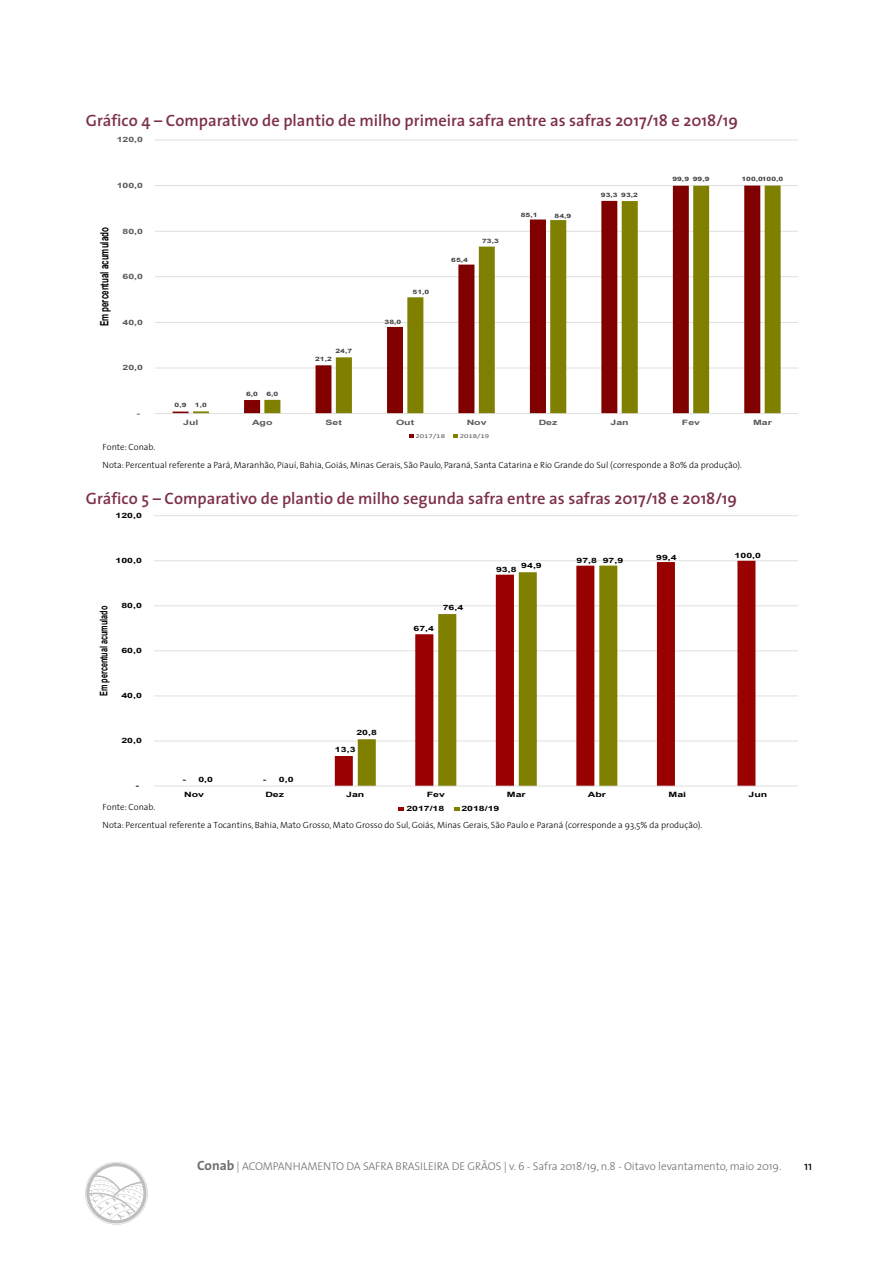
<style>
.page{position:relative;width:893px;height:1263px;background:#fff}
.page>*{position:absolute;margin:0;border:0;box-sizing:border-box;transform-origin:0 0}
.t1{font:600 16.5px "The Sans 6";color:#7d3148}
.t2{font:12px "The Sans 5";color:#000}
.t3{font:700 11.4px "Arial";color:#000;scale:.69 1}
.t4{font:300 11.25px "The Sans 3";letter-spacing:-.005em;color:#6d6e71}
.t5{font:700 10.5px "Arial";color:#000;scale:.69 1}
.t6{font:300 9px/18px "The Sans 3";color:#000}
.t7{font:700 7.35px "Arial";color:#595959;scale:1.44 1}
.t8{font:700 7.2px "Arial";color:#000;scale:1.45 1}
.t9{font:700 6px "Arial";letter-spacing:.005em;color:#404040;scale:1.44 1}
.t10{font:6px "Calibri";color:#595959;scale:1.44 1}
.s1{font-family:"The Sans 7 Bold Plain";font-weight:400;font-size:13.5px}
</style>
<div class="page">
<svg style="left:85px;top:1162px;width:63px;height:62px"></svg>
<hr style="left:155px;top:368px;width:643px;height:1px;background:#d9d9d9">
<hr style="left:155px;top:322px;width:643px;height:1px;background:#d9d9d9">
<hr style="left:155px;top:276px;width:643px;height:1px;background:#d9d9d9">
<hr style="left:155px;top:231px;width:643px;height:1px;background:#d9d9d9">
<hr style="left:155px;top:185px;width:643px;height:1px;background:#d9d9d9">
<hr style="left:155px;top:140px;width:643px;height:1px;background:#d9d9d9">
<svg style="left:193px;top:186px;width:588px;height:227px"></svg>
<hr style="left:155px;top:413px;width:643px;height:1px;background:#d9d9d9">
<svg style="left:409px;top:434px;width:5px;height:4px"></svg>
<svg style="left:453px;top:434px;width:5px;height:4px"></svg>
<hr style="left:154px;top:741px;width:644px;height:1px;background:#d9d9d9">
<hr style="left:154px;top:696px;width:644px;height:1px;background:#d9d9d9">
<hr style="left:154px;top:651px;width:644px;height:1px;background:#d9d9d9">
<hr style="left:154px;top:605px;width:644px;height:1px;background:#d9d9d9">
<hr style="left:154px;top:560px;width:644px;height:1px;background:#d9d9d9">
<hr style="left:154px;top:515px;width:644px;height:1px;background:#d9d9d9">
<svg style="left:335px;top:561px;width:420px;height:225px"></svg>
<svg style="left:358px;top:566px;width:259px;height:220px"></svg>
<hr style="left:154px;top:786px;width:644px;height:1px;background:#d9d9d9">
<svg style="left:399px;top:807px;width:5px;height:4px"></svg>
<svg style="left:454px;top:807px;width:5px;height:4px"></svg>
<h1 class="t1" style="left:86px;top:107px;width:654px">Gráfico 4 – Comparativo de plantio de milho primeira safra entre as safras 2017/18 e 2018/19</h1>
<p class="t7" style="left:117px;top:135px;width:20px">120,0</p>
<p class="t7" style="left:117px;top:180px;width:20px">100,0</p>
<p class="t3" style="left:97px;top:326px;width:145px;rotate:-90deg">Em percentual acumulado</p>
<p class="t7" style="left:123px;top:226px;width:16px">80,0</p>
<p class="t7" style="left:123px;top:271px;width:16px">60,0</p>
<p class="t7" style="left:123px;top:317px;width:16px">40,0</p>
<p class="t7" style="left:123px;top:363px;width:16px">20,0</p>
<p class="t7" style="left:137px;top:408px;width:4px">-</p>
<p class="t9" style="left:175px;top:401px;width:10px">0,9</p>
<p class="t9" style="left:195px;top:401px;width:10px">1,0</p>
<p class="t9" style="left:246px;top:389px;width:10px">6,0</p>
<p class="t9" style="left:266px;top:389px;width:10px">6,0</p>
<p class="t9" style="left:335px;top:347px;width:13px">24,7</p>
<p class="t9" style="left:315px;top:355px;width:13px">21,2</p>
<p class="t9" style="left:385px;top:318px;width:13px">38,0</p>
<p class="t9" style="left:413px;top:287px;width:13px">51,0</p>
<p class="t9" style="left:451px;top:256px;width:13px">65,4</p>
<p class="t9" style="left:482px;top:237px;width:13px">73,3</p>
<p class="t9" style="left:521px;top:211px;width:13px">85,1</p>
<p class="t9" style="left:555px;top:211px;width:13px">84,9</p>
<p class="t9" style="left:601px;top:190px;width:13px">93,3</p>
<p class="t9" style="left:621px;top:190px;width:13px">93,2</p>
<p class="t9" style="left:672px;top:175px;width:13px">99,9</p>
<p class="t9" style="left:741px;top:175px;width:17px">100,0</p>
<p class="t9" style="left:693px;top:175px;width:13px">99,9</p>
<p class="t9" style="left:762px;top:175px;width:17px">100,0</p>
<p class="t7" style="left:183px;top:417px;width:12px">Jul</p>
<p class="t7" style="left:252px;top:417px;width:16px">Ago</p>
<p class="t7" style="left:325px;top:417px;width:13px">Set</p>
<p class="t7" style="left:396px;top:417px;width:14px">Out</p>
<p class="t7" style="left:467px;top:417px;width:15px">Nov</p>
<p class="t7" style="left:539px;top:417px;width:14px">Dez</p>
<p class="t7" style="left:610px;top:417px;width:14px">Jan</p>
<p class="t7" style="left:682px;top:417px;width:14px">Fev</p>
<p class="t7" style="left:753px;top:417px;width:14px">Mar</p>
<p class="t10" style="left:416px;top:432px;width:22px">2017/18</p>
<p class="t10" style="left:460px;top:432px;width:22px">2018/19</p>
<p class="t6" style="left:103px;top:438px;width:641px">Fonte: Conab.<br>Nota: Percentual referente a Pará, Maranhão, Piauí, Bahia, Goiás, Minas Gerais, São Paulo, Paraná, Santa Catarina e Rio Grande do Sul (corresponde a 80% da produção).</p>
<h1 class="t1" style="left:86px;top:485px;width:653px">Gráfico 5 – Comparativo de plantio de milho segunda safra entre as safras 2017/18 e 2018/19</h1>
<p class="t8" style="left:116px;top:510px;width:20px">120,0</p>
<p class="t8" style="left:116px;top:555px;width:20px">100,0</p>
<p class="t5" style="left:97px;top:696px;width:132px;rotate:-90deg">Em percentual acumulado</p>
<p class="t8" style="left:121px;top:600px;width:16px">80,0</p>
<p class="t8" style="left:121px;top:646px;width:16px">60,0</p>
<p class="t8" style="left:121px;top:691px;width:16px">40,0</p>
<p class="t8" style="left:121px;top:736px;width:16px">20,0</p>
<p class="t8" style="left:135px;top:781px;width:4px">-</p>
<p class="t8" style="left:198px;top:774px;width:12px">0,0</p>
<p class="t8" style="left:279px;top:774px;width:12px">0,0</p>
<p class="t8" style="left:182px;top:774px;width:4px">-</p>
<p class="t8" style="left:263px;top:774px;width:4px">-</p>
<p class="t8" style="left:414px;top:623px;width:16px">67,4</p>
<p class="t8" style="left:443px;top:602px;width:16px">76,4</p>
<p class="t8" style="left:521px;top:561px;width:16px">94,9</p>
<p class="t8" style="left:496px;top:564px;width:16px">93,8</p>
<p class="t8" style="left:603px;top:555px;width:16px">97,9</p>
<p class="t8" style="left:577px;top:555px;width:16px">97,8</p>
<p class="t8" style="left:656px;top:552px;width:16px">99,4</p>
<p class="t8" style="left:735px;top:551px;width:20px">100,0</p>
<p class="t8" style="left:356px;top:727px;width:16px">20,8</p>
<p class="t8" style="left:335px;top:744px;width:16px">13,3</p>
<p class="t8" style="left:184px;top:789px;width:15px">Nov</p>
<p class="t8" style="left:265px;top:789px;width:14px">Dez</p>
<p class="t8" style="left:346px;top:789px;width:14px">Jan</p>
<p class="t8" style="left:427px;top:789px;width:14px">Fev</p>
<p class="t8" style="left:507px;top:789px;width:14px">Mar</p>
<p class="t8" style="left:588px;top:789px;width:14px">Abr</p>
<p class="t8" style="left:669px;top:789px;width:14px">Mai</p>
<p class="t8" style="left:749px;top:789px;width:14px">Jun</p>
<p class="t6" style="left:103px;top:798px;width:601px">Fonte: Conab.<br>Nota: Percentual referente a Tocantins, Bahia, Mato Grosso, Mato Grosso do Sul, Goiás, Minas Gerais, São Paulo e Paraná (corresponde a 93,5% da produção).</p>
<p class="t8" style="left:406px;top:803px;width:28px">2017/18</p>
<p class="t8" style="left:461px;top:803px;width:28px">2018/19</p>
<p class="t4" style="left:197px;top:1157px;width:586px"><span class="s1">Conab</span> | ACOMPANHAMENTO DA SAFRA BRASILEIRA DE GRÃOS | v. 6 - Safra 2018/19, n.8 - Oitavo levantamento, maio 2019.</p>
<h2 class="t2" style="left:804px;top:1156px;width:10px">11</h2>
</div>
